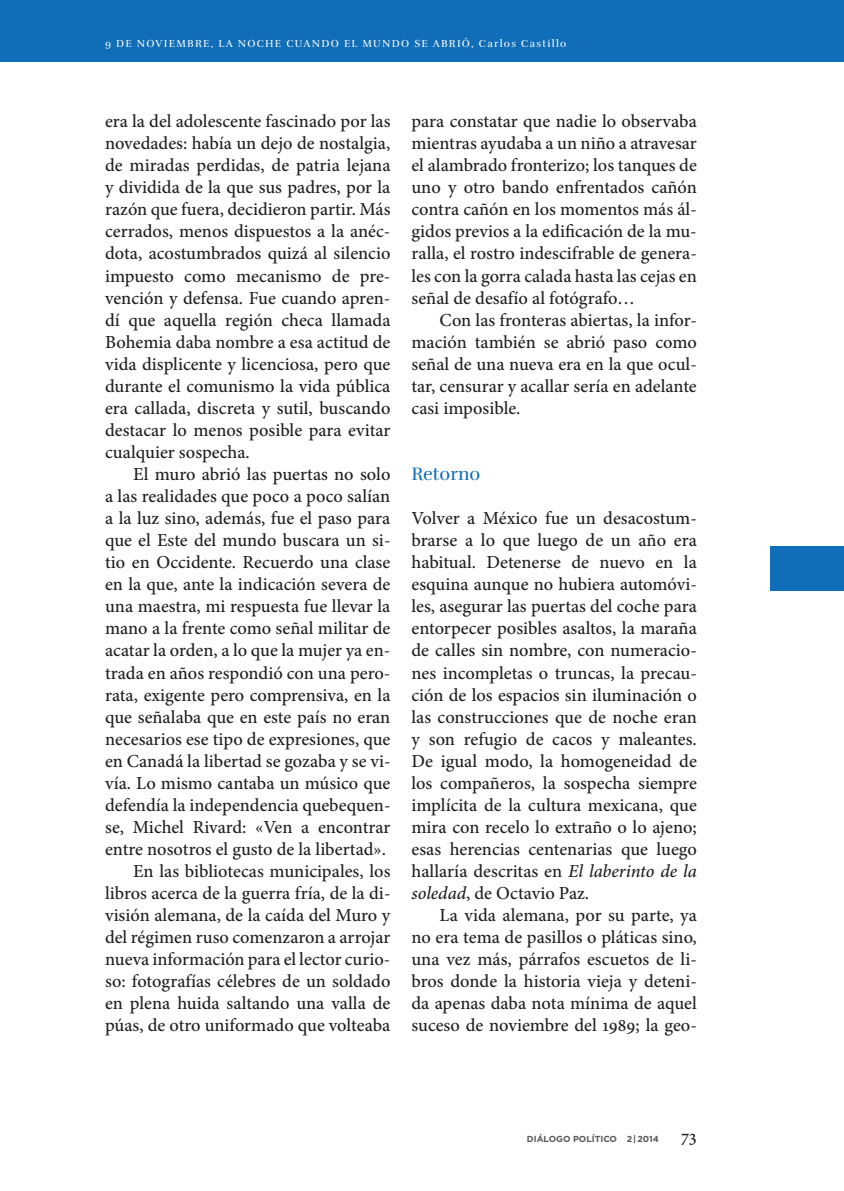
<style>
.page{position:relative;width:844px;height:1191px;background:#fff}
.page>*{position:absolute;margin:0;border:0;box-sizing:border-box;transform-origin:0 0}
.t1{font:500 18.38px/22.1px "Minion Pro";color:#231f20;text-align:justify}
.t2{font:18.38px "Rufina";color:#106db7}
.t3{font:10.5px "Rufina";letter-spacing:.23em;color:#fff}
.t4{font:700 8.75px "Gotham";color:#57585a}
.s1{font-style:italic}
.s2{font-family:"Minion Pro";font-weight:500;font-size:18.38px;color:#231f20}
</style>
<div class="page">
<div style="left:0;top:0;width:843px;height:62px;background:#106db7"></div>
<div style="left:770px;top:546px;width:73px;height:44px;background:#106db7"></div>
<p class="t3" style="left:105px;top:37px;width:20px">9 DE</p>
<p class="t3" style="left:137px;top:37px;width:137px">NOVIEMBRE, LA NOCHE</p>
<p class="t3" style="left:286px;top:37px;width:281px">CUANDO EL MUNDO SE ABRIÓ, CARLOS CASTILLO</p>
<p class="t1" style="left:105px;top:110px;width:287px">era la del adolescente fascinado por las novedades: había un dejo de nostalgia, de miradas perdidas, de patria lejana y dividida de la que sus padres, por la razón que fuera, decidieron partir. Más cerrados, menos dispuestos a la anéc&shy;dota, acostumbrados quizá al silencio impuesto como mecanismo de pre&shy;vención y defensa. Fue cuando apren&shy;dí que aquella región checa llamada Bohemia daba nombre a esa actitud de vida displicente y licenciosa, pero que durante el comunismo la vida pública era callada, discreta y sutil, buscando destacar lo menos posible para evitar cualquier sospecha.</p>
<p class="t1" style="left:105px;top:463px;width:287px;text-align:right">El muro abrió las puertas no solo<br>a las realidades que poco a poco salían a la luz sino, además, fue el paso para que el Este del mundo buscara un si&shy;tio en Occidente. Recuerdo una clase en la que, ante la indicación severa de una maestra, mi respuesta fue llevar la mano a la frente como señal militar de acatar la orden, a lo que la mujer ya en&shy;trada en años respondió con una pero&shy;rata, exigente pero comprensiva, en la que señalaba que en este país no eran necesarios ese tipo de expresiones, que en Canadá la libertad se gozaba y se vi&shy;vía. Lo mismo cantaba un músico que defendía la independencia quebequen&shy;se, Michel Rivard: «Ven a encontrar entre nosotros el gusto de la libertad».<br>En las bibliotecas municipales, los libros acerca de la guerra fría, de la di&shy;visión alemana, de la caída del Muro y del régimen ruso comenzaron a arrojar nueva información para el lector curio&shy;so: fotografías célebres de un soldado en plena huida saltando una valla de púas, de otro uniformado que volteaba</p>
<p class="t1" style="left:411px;top:110px;width:287px">para constatar que nadie lo observaba mientras ayudaba a un niño a atravesar el alambrado fronterizo; los tanques de uno y otro bando enfrentados cañón contra cañón en los momentos más ál&shy;gidos previos a la edificación de la mu&shy;ralla, el rostro indescifrable de genera&shy;les con la gorra calada hasta las cejas en señal de desafío al fotógrafo…</p>
<p class="t1" style="left:411px;top:309px;width:287px;text-indent:28px">Con las fronteras abiertas, la infor&shy;mación también se abrió paso como señal de una nueva era en la que ocul&shy;tar, censurar y acallar sería en adelante casi imposible.</p>
<p class="t2" style="left:411px;top:463px;width:70px">RETORNO</p>
<p class="t1" style="left:411px;top:507px;width:287px">Volver a México fue un desacostum&shy;brarse a lo que luego de un año era habitual. Detenerse de nuevo en la esquina aunque no hubiera automóvi&shy;les, asegurar las puertas del coche para entorpecer posibles asaltos, la maraña de calles sin nombre, con numeracio&shy;nes incompletas o truncas, la precau&shy;ción de los espacios sin iluminación o las construcciones que de noche eran y son refugio de cacos y maleantes.<br>De igual modo, la homogeneidad de los compañeros, la sospecha siempre implícita de la cultura mexicana, que mira con recelo lo extraño o lo ajeno; esas herencias centenarias que luego hallaría descritas en <span class="s1">El laberinto de la soledad</span>, de Octavio Paz.</p>
<p class="t1" style="left:411px;top:904px;width:287px;text-indent:28px">La vida alemana, por su parte, ya no era tema de pasillos o pláticas sino, una vez más, párrafos escuetos de li&shy;bros donde la historia vieja y deteni&shy;da apenas daba nota mínima de aquel suceso de noviembre del 1989; la geo-</p>
<p class="t4" style="left:526px;top:1133px;width:171px">DIÁLOGO POLÍTICO 2|2014 <span class="s2">73</span></p>
</div>
